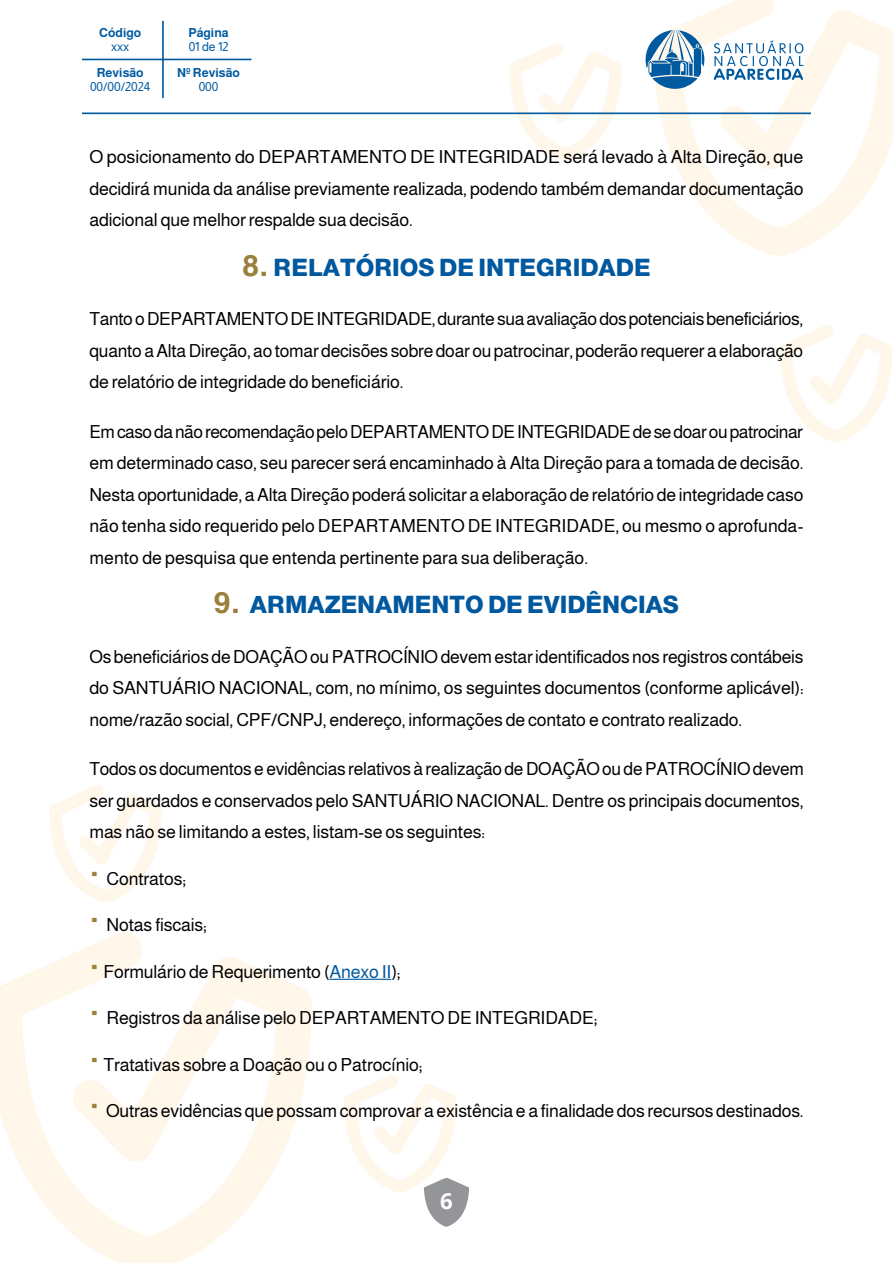
<style>
.page{position:relative;width:893px;height:1263px;background:#fff}
.page>*{position:absolute;margin:0;border:0;box-sizing:border-box;transform-origin:0 0}
.t1{font:800 24px "Almarai";color:#00589f}
.t2{font:700 22.2px "Open Sans";color:#fff}
.t3{font:18px/31.5px "Almarai";letter-spacing:-.01em;color:#000;text-align:justify}
.t4{font:700 12.45px "Almarai";color:#005aa0}
.t5{font:12.45px "Almarai";color:#005aa0}
.s1{font-family:"Helvetica";font-weight:700;font-size:30px;color:#9a803c}
.s2{color:#00589f}
</style>
<div class="page">
<img style="left:0;top:0;width:893px;height:1263px">
<svg style="left:424px;top:1178px;width:45px;height:49px"></svg>
<hr style="left:162px;top:21px;width:2px;height:77px;background:#005aa0">
<hr style="left:82px;top:59px;width:169px;height:1px;background:#005aa0">
<svg style="left:714px;top:41px;width:89px;height:39px"></svg>
<svg style="left:646px;top:30px;width:58px;height:59px"></svg>
<hr style="left:82px;top:113px;width:729px;height:1px;background:#005aa0">
<hr style="left:329px;top:979px;width:62px;height:1px;background:#00589f">
<p class="t4" style="left:99px;top:23px;width:44px">Código</p>
<p class="t5" style="left:111px;top:37px;width:20px">xxx</p>
<p class="t4" style="left:97px;top:63px;width:49px">Revisão</p>
<p class="t5" style="left:90px;top:77px;width:62px">00/00/2024</p>
<p class="t4" style="left:188px;top:23px;width:42px">Página</p>
<p class="t5" style="left:189px;top:37px;width:41px">01 de 12</p>
<p class="t4" style="left:177px;top:63px;width:65px">Nº Revisão</p>
<p class="t5" style="left:199px;top:77px;width:21px">000</p>
<p class="t3" style="left:89px;top:141px;width:715px">O posicionamento do DEPARTAMENTO DE INTEGRIDADE será levado à Alta Direção, que decidirá munida da análise previamente realizada, podendo também demandar documentação adicional que melhor respalde sua decisão.</p>
<h1 class="t1" style="left:242px;top:249px;width:410px"><span class="s1">8.</span> RELATÓRIOS DE INTEGRIDADE</h1>
<p class="t3" style="left:89px;top:303px;width:715px">Tanto o DEPARTAMENTO DE INTEGRIDADE, durante sua avaliação dos potenciais beneficiários, quanto a Alta Direção, ao tomar decisões sobre doar ou patrocinar, poderão requerer a elaboração de relatório de integridade do beneficiário.</p>
<p class="t3" style="left:89px;top:415px;width:716px">Em caso da não recomendação pelo DEPARTAMENTO DE INTEGRIDADE de se doar ou patrocinar em determinado caso, seu parecer será encaminhado à Alta Direção para a tomada de decisão.<br>Nesta oportunidade, a Alta Direção poderá solicitar a elaboração de relatório de integridade caso não tenha sido requerido pelo DEPARTAMENTO DE INTEGRIDADE, ou mesmo o aprofunda&shy;mento de pesquisa que entenda pertinente para sua deliberação.</p>
<h1 class="t1" style="left:214px;top:586px;width:467px"><span class="s1">9.</span> ARMAZENAMENTO DE EVIDÊNCIAS</h1>
<p class="t3" style="left:89px;top:640px;width:716px">Os beneficiários de DOAÇÃO ou PATROCÍNIO devem estar identificados nos registros contábeis do SANTUÁRIO NACIONAL, com, no mínimo, os seguintes documentos (conforme aplicável): nome/razão social, CPF/CNPJ, endereço, informações de contato e contrato realizado.</p>
<p class="t3" style="left:89px;top:753px;width:716px">Todos os documentos e evidências relativos à realização de DOAÇÃO ou de PATROCÍNIO devem ser guardados e conservados pelo SANTUÁRIO NACIONAL. Dentre os principais documentos, mas não se limitando a estes, listam-se os seguintes:</p>
<p class="t3" style="left:89px;top:862px;width:98px"><span class="s1">‧</span> Contratos;</p>
<p class="t3" style="left:89px;top:909px;width:119px"><span class="s1">‧</span> Notas fiscais;</p>
<p class="t3" style="left:89px;top:955px;width:313px"><span class="s1">‧</span> Formulário de Requerimento (<span class="s2">Anexo II</span>);</p>
<p class="t3" style="left:89px;top:1002px;width:509px"><span class="s1">‧</span> Registros da análise pelo DEPARTAMENTO DE INTEGRIDADE;</p>
<p class="t3" style="left:89px;top:1048px;width:335px"><span class="s1">‧</span> Tratativas sobre a Doação ou o Patrocínio;</p>
<p class="t3" style="left:89px;top:1095px;width:716px"><span class="s1">‧</span> Outras evidências que possam comprovar a existência e a finalidade dos recursos destinados.</p>
<p class="t2" style="left:440px;top:1185px;width:14px">6</p>
</div>
